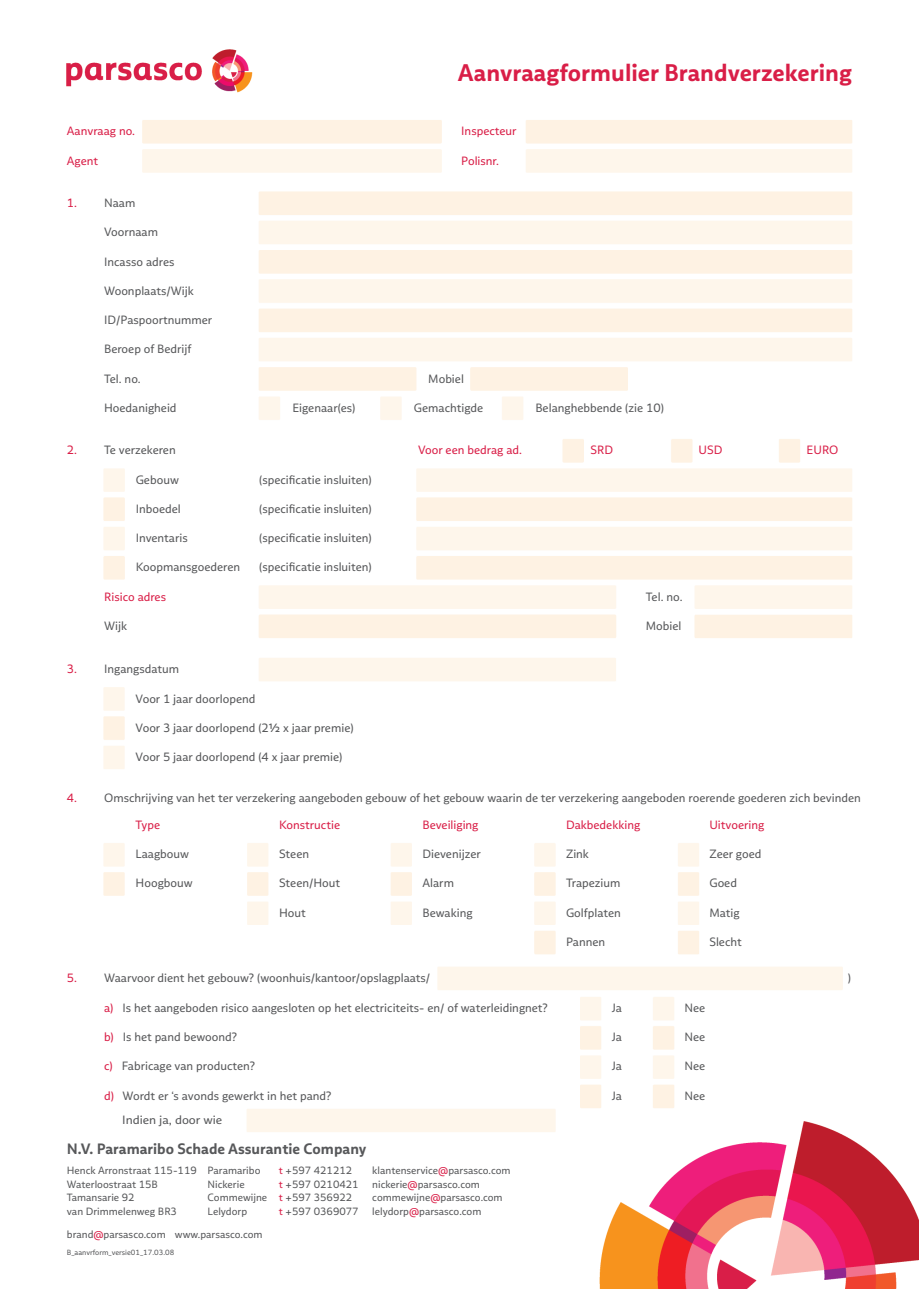
<style>
.page{position:relative;width:919px;height:1289px;background:#fff}
.page>*{position:absolute;margin:0;border:0;box-sizing:border-box;transform-origin:0 0}
.t1{font:700 24px "Multiple Sans Alt II";color:#d91e47}
.t2{font:700 15px "Multiple Sans Alt II";color:#57585a}
.t3{font:12px/24px "Multiple Sans Alt II";color:#57585a}
.t4{font:12px "Multiple Sans Alt II";color:#d91e47}
.t5{font:10.5px/13.5px "Multiple Sans Alt II";color:#57585a}
.t6{font:7.5px "Multiple Sans Alt II";color:#57585a}
.s1{color:#d91e47}
</style>
<div class="page">
<img style="left:66px;top:49px;width:852px;height:1239px">
<p class="t4" style="left:67px;top:123px;width:70px">Aanvraag no.</p>
<p class="t4" style="left:67px;top:153px;width:33px">Agent</p>
<h1 class="t1" style="left:458px;top:57px;width:395px">Aanvraagformulier Brandverzekering</h1>
<p class="t4" style="left:461px;top:124px;width:57px">Inspecteur</p>
<p class="t4" style="left:461px;top:154px;width:39px">Polisnr.</p>
<p class="t3" style="left:67px;top:191px;width:70px"><span class="s1">1.</span> Naam</p>
<p class="t3" style="left:104px;top:220px;width:55px">Voornaam</p>
<p class="t3" style="left:104px;top:249px;width:72px">Incasso adres</p>
<p class="t3" style="left:104px;top:278px;width:91px">Woonplaats/Wijk</p>
<p class="t3" style="left:104px;top:308px;width:110px">ID/Paspoortnummer</p>
<p class="t3" style="left:104px;top:337px;width:89px">Beroep of Bedrijf</p>
<p class="t3" style="left:104px;top:366px;width:38px">Tel. no.</p>
<p class="t3" style="left:428px;top:366px;width:37px">Mobiel</p>
<p class="t3" style="left:104px;top:395px;width:74px">Hoedanigheid</p>
<p class="t3" style="left:292px;top:395px;width:64px">Eigenaar(es)</p>
<p class="t3" style="left:414px;top:395px;width:71px">Gemachtigde</p>
<p class="t3" style="left:535px;top:395px;width:130px">Belanghebbende (zie 10)</p>
<p class="t4" style="left:67px;top:443px;width:12px">2.</p>
<p class="t3" style="left:259px;top:467px;width:114px">(specificatie insluiten)</p>
<p class="t3" style="left:259px;top:496px;width:114px">(specificatie insluiten)</p>
<p class="t3" style="left:259px;top:526px;width:114px">(specificatie insluiten)</p>
<p class="t3" style="left:259px;top:555px;width:114px">(specificatie insluiten)</p>
<p class="t3" style="left:104px;top:438px;width:73px">Te verzekeren</p>
<p class="t4" style="left:418px;top:443px;width:105px">Voor een bedrag ad.</p>
<p class="t4" style="left:590px;top:443px;width:24px">SRD</p>
<p class="t4" style="left:698px;top:443px;width:25px">USD</p>
<p class="t4" style="left:806px;top:443px;width:33px">EURO</p>
<p class="t3" style="left:136px;top:467px;width:45px">Gebouw</p>
<p class="t3" style="left:136px;top:496px;width:47px">Inboedel</p>
<p class="t3" style="left:136px;top:526px;width:54px">Inventaris</p>
<p class="t3" style="left:136px;top:555px;width:106px">Koopmansgoederen</p>
<p class="t4" style="left:104px;top:589px;width:63px">Risico adres</p>
<p class="t3" style="left:104px;top:613px;width:24px">Wijk</p>
<p class="t3" style="left:646px;top:584px;width:38px">Tel. no.</p>
<p class="t3" style="left:646px;top:613px;width:37px">Mobiel</p>
<p class="t3" style="left:67px;top:657px;width:114px"><span class="s1">3.</span> Ingangsdatum</p>
<p class="t3" style="left:136px;top:686px;width:121px">Voor 1 jaar doorlopend</p>
<p class="t3" style="left:136px;top:715px;width:219px">Voor 3 jaar doorlopend (2½ x jaar premie)</p>
<p class="t3" style="left:136px;top:744px;width:208px">Voor 5 jaar doorlopend (4 x jaar premie)</p>
<p class="t3" style="left:67px;top:785px;width:795px"><span class="s1">4.</span> Omschrijving van het ter verzekering aangeboden gebouw of het gebouw waarin de ter verzekering aangeboden roerende goederen zich bevinden</p>
<p class="t4" style="left:136px;top:817px;width:26px">Type</p>
<p class="t3" style="left:136px;top:842px;width:55px">Laagbouw</p>
<p class="t3" style="left:136px;top:871px;width:59px">Hoogbouw</p>
<p class="t4" style="left:422px;top:817px;width:57px">Beveiliging</p>
<p class="t3" style="left:422px;top:842px;width:60px">Dievenijzer</p>
<p class="t3" style="left:422px;top:871px;width:33px">Alarm</p>
<p class="t3" style="left:422px;top:900px;width:52px">Bewaking</p>
<p class="t4" style="left:566px;top:817px;width:76px">Dakbedekking</p>
<p class="t3" style="left:566px;top:842px;width:24px">Zink</p>
<p class="t3" style="left:566px;top:871px;width:56px">Trapezium</p>
<p class="t3" style="left:566px;top:900px;width:56px">Golfplaten</p>
<p class="t3" style="left:566px;top:929px;width:41px">Pannen</p>
<p class="t4" style="left:279px;top:817px;width:62px">Konstructie</p>
<p class="t3" style="left:279px;top:842px;width:31px">Steen</p>
<p class="t3" style="left:279px;top:871px;width:63px">Steen/Hout</p>
<p class="t3" style="left:279px;top:900px;width:28px">Hout</p>
<p class="t4" style="left:709px;top:817px;width:56px">Uitvoering</p>
<p class="t3" style="left:709px;top:842px;width:53px">Zeer goed</p>
<p class="t3" style="left:709px;top:871px;width:29px">Goed</p>
<p class="t3" style="left:709px;top:900px;width:32px">Matig</p>
<p class="t3" style="left:709px;top:929px;width:34px">Slecht</p>
<p class="t3" style="left:67px;top:965px;width:365px"><span class="s1">5.</span> Waarvoor dient het gebouw? (woonhuis/kantoor/opslagplaats/</p>
<p class="t3" style="left:847px;top:965px;width:5px">)</p>
<p class="t3" style="left:611px;top:995px;width:12px">Ja</p>
<p class="t3" style="left:611px;top:1024px;width:12px">Ja</p>
<p class="t3" style="left:611px;top:1054px;width:12px">Ja</p>
<p class="t3" style="left:611px;top:1083px;width:12px">Ja</p>
<p class="t3" style="left:104px;top:995px;width:445px"><span class="s1">a)</span> Is het aangeboden risico aangesloten op het electriciteits- en/ of waterleidingnet?</p>
<p class="t3" style="left:104px;top:1024px;width:134px"><span class="s1">b)</span> Is het pand bewoond?</p>
<p class="t3" style="left:104px;top:1054px;width:152px"><span class="s1">c)</span> Fabricage van producten?</p>
<p class="t3" style="left:122px;top:1083px;width:211px;text-indent:-18px"><span class="s1">d)</span> Wordt er ‘s avonds gewerkt in het pand?<br>Indien ja, door wie</p>
<p class="t3" style="left:684px;top:995px;width:22px">Nee</p>
<p class="t3" style="left:684px;top:1024px;width:22px">Nee</p>
<p class="t3" style="left:684px;top:1054px;width:22px">Nee</p>
<p class="t3" style="left:684px;top:1083px;width:22px">Nee</p>
<p class="t2" style="left:67px;top:1139px;width:301px">N.V. Paramaribo Schade Assurantie Company</p>
<p class="t5" style="left:207px;top:1163px;width:61px">Paramaribo<br>Nickerie<br>Commewijne<br>Lelydorp</p>
<p class="t5" style="left:279px;top:1163px;width:81px"><span class="s1">t</span> +597 421212 <span class="s1">t</span> +597 0210421 <span class="s1">t</span> +597 356922 <span class="s1">t</span> +597 0369077</p>
<p class="t5" style="left:372px;top:1163px;width:140px">klantenservice<span class="s1">@</span>parsasco.com nickerie<span class="s1">@</span>parsasco.com commewijne<span class="s1">@</span>parsasco.com lelydorp<span class="s1">@</span>parsasco.com</p>
<p class="t5" style="left:67px;top:1163px;width:131px">Henck Arronstraat 115-119<br>Waterloostraat 15B<br>Tamansarie 92<br>van Drimmelenweg BR3</p>
<p class="t5" style="left:67px;top:1227px;width:197px">brand<span class="s1">@</span>parsasco.com www.parsasco.com</p>
<p class="t6" style="left:67px;top:1247px;width:109px">B_aanvrform_versie01_17.03.08</p>
</div>
